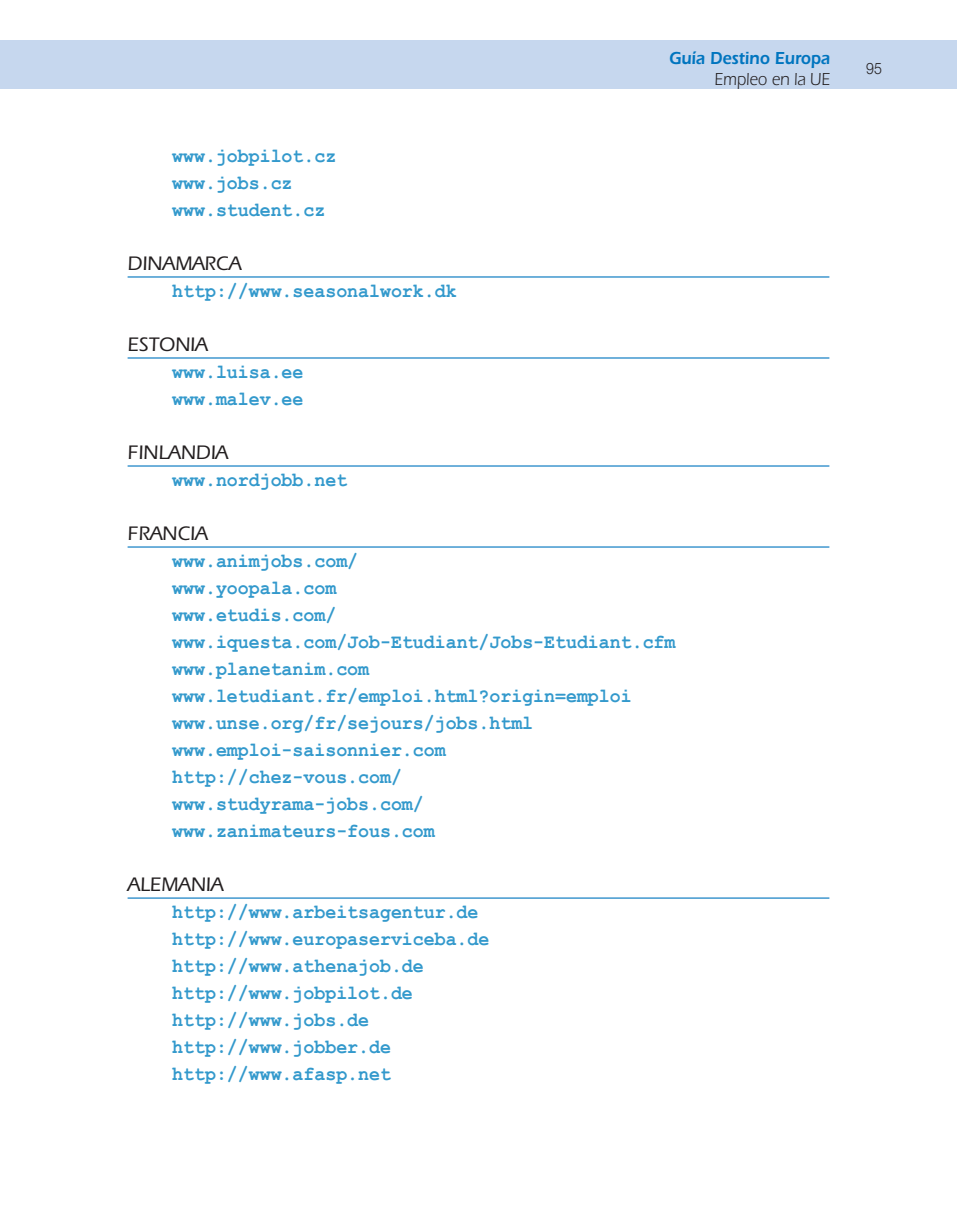
<style>
.page{position:relative;width:957px;height:1212px;background:#fff}
.page>*{position:absolute;margin:0;border:0;box-sizing:border-box;transform-origin:0 0}
.puntoak{font:700 20.25px "Courier New";color:#39c;scale:.9 1}
.azpimarratuak{font:500 20.25px "Itc Eras";color:#231f20}
.t1{font:600 18px "Itc Eras";color:#0075bf;scale:.9 1}
.t2{font:18px "Itc Eras";color:#231f20;scale:.9 1}
.t3{font:300 15.75px "Helvetica Neue";color:#231f20;scale:.9 1}
</style>
<div class="page">
<div style="left:0;top:40px;width:957px;height:49px;background:#c6d7ee"></div>
<hr style="left:128px;top:276px;width:701px;height:2px;background:#0075bf">
<hr style="left:128px;top:357px;width:701px;height:2px;background:#0075bf">
<hr style="left:128px;top:465px;width:701px;height:2px;background:#0075bf">
<hr style="left:128px;top:546px;width:701px;height:2px;background:#0075bf">
<hr style="left:128px;top:897px;width:701px;height:2px;background:#0075bf">
<p class="puntoak" style="left:172px;top:143px;width:184px">www.jobpilot.cz</p>
<p class="puntoak" style="left:172px;top:170px;width:135px">www.jobs.cz</p>
<p class="puntoak" style="left:172px;top:197px;width:172px">www.student.cz</p>
<p class="azpimarratuak" style="left:128px;top:252px;width:115px">DINAMARCA</p>
<p class="puntoak" style="left:172px;top:278px;width:317px">http://www.seasonalwork.dk</p>
<p class="azpimarratuak" style="left:128px;top:333px;width:82px">ESTONIA</p>
<p class="puntoak" style="left:172px;top:359px;width:147px">www.luisa.ee</p>
<p class="puntoak" style="left:172px;top:386px;width:147px">www.malev.ee</p>
<p class="t1" style="left:669px;top:47px;width:180px">Guía Destino Europa</p>
<p class="t2" style="left:714px;top:69px;width:130px">Empleo en la UE</p>
<p class="azpimarratuak" style="left:128px;top:441px;width:102px">FINLANDIA</p>
<p class="puntoak" style="left:172px;top:467px;width:196px">www.nordjobb.net</p>
<p class="azpimarratuak" style="left:128px;top:522px;width:82px">FRANCIA</p>
<p class="puntoak" style="left:172px;top:548px;width:208px">www.animjobs.com/</p>
<p class="puntoak" style="left:172px;top:575px;width:184px">www.yoopala.com</p>
<p class="puntoak" style="left:172px;top:602px;width:184px">www.etudis.com/</p>
<p class="puntoak" style="left:172px;top:629px;width:560px">www.iquesta.com/Job-Etudiant/Jobs-Etudiant.cfm</p>
<p class="puntoak" style="left:172px;top:656px;width:220px">www.planetanim.com</p>
<p class="puntoak" style="left:172px;top:683px;width:512px">www.letudiant.fr/emploi.html?origin=emploi</p>
<p class="puntoak" style="left:172px;top:710px;width:402px">www.unse.org/fr/sejours/jobs.html</p>
<p class="puntoak" style="left:172px;top:737px;width:305px">www.emploi-saisonnier.com</p>
<p class="puntoak" style="left:172px;top:764px;width:257px">http://chez-vous.com/</p>
<p class="puntoak" style="left:172px;top:791px;width:281px">www.studyrama-jobs.com/</p>
<p class="puntoak" style="left:172px;top:818px;width:293px">www.zanimateurs-fous.com</p>
<p class="azpimarratuak" style="left:128px;top:873px;width:97px">ALEMANIA</p>
<p class="puntoak" style="left:172px;top:899px;width:342px">http://www.arbeitsagentur.de</p>
<p class="puntoak" style="left:172px;top:926px;width:354px">http://www.europaserviceba.de</p>
<p class="puntoak" style="left:172px;top:953px;width:281px">http://www.athenajob.de</p>
<p class="puntoak" style="left:172px;top:980px;width:269px">http://www.jobpilot.de</p>
<p class="puntoak" style="left:172px;top:1007px;width:220px">http://www.jobs.de</p>
<p class="puntoak" style="left:172px;top:1034px;width:245px">http://www.jobber.de</p>
<p class="puntoak" style="left:172px;top:1061px;width:245px">http://www.afasp.net</p>
<p class="t3" style="left:866px;top:59px;width:19px">95</p>
</div>
